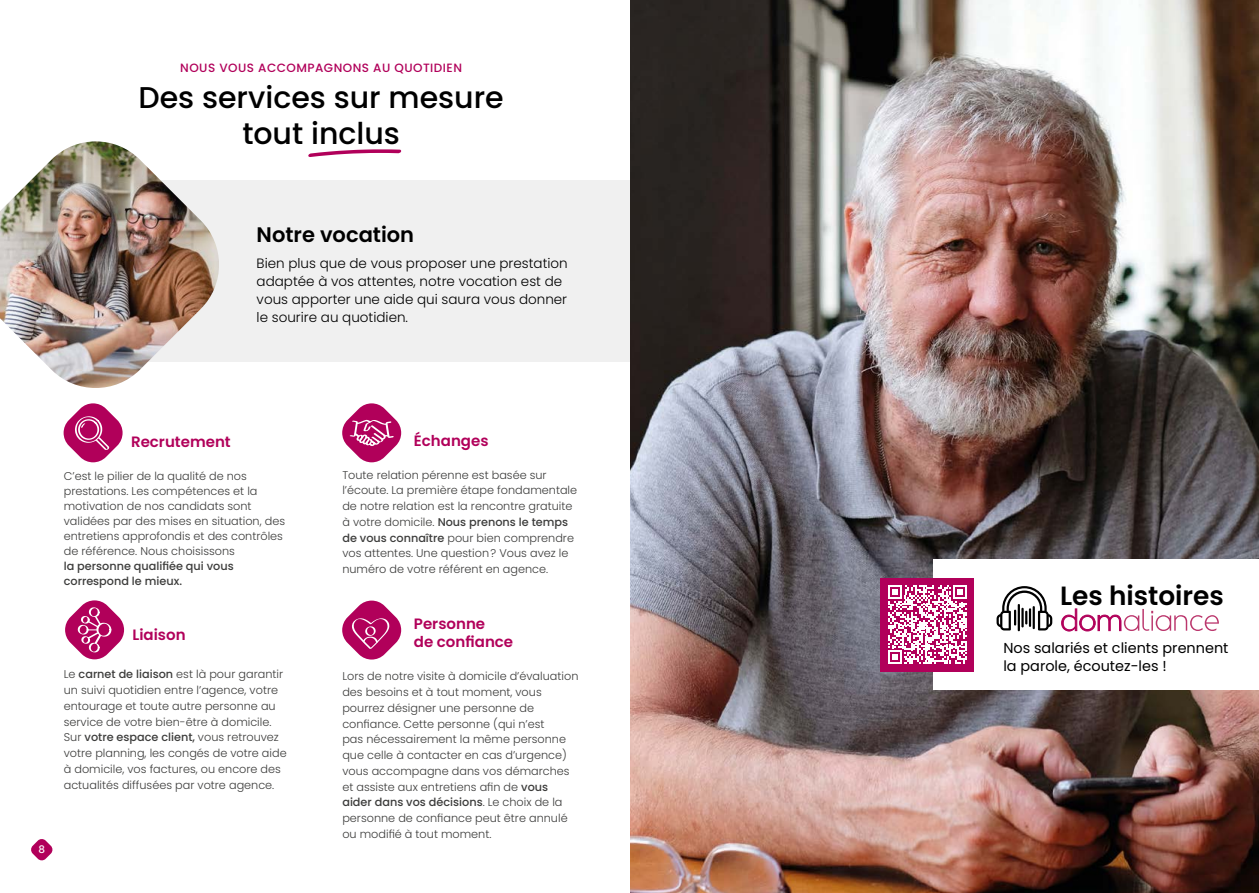
<style>
.page{position:relative;width:1259px;height:893px;background:#fff}
.page>*{position:absolute;margin:0;border:0;box-sizing:border-box;transform-origin:0 0}
.t1{font:500 30px/36px "Poppins";color:#000;text-align:center}
.t2{font:600 26.4px "Poppins";color:#000}
.t3{font:600 21px "Poppins";color:#000}
.t4{font:600 15px/18px "Poppins";color:#b1005a}
.t5{font:14.4px/17.2px "Poppins";color:#000}
.t6{font:300 13.5px/18px "Poppins";color:#000}
.t7{font:500 12px "Poppins";letter-spacing:.04em;color:#b1005a}
.t8{font:300 11.25px/15.8px "Poppins";color:#3c3c3b}
.t9{font:500 11.25px/15px "Poppins";color:#3c3c3b}
.t10{font:10.5px "Inter";color:#fff}
.s1{font-weight:500}
</style>
<div class="page">
<svg style="left:31px;top:839px;width:22px;height:22px"></svg>
<div style="left:64px;top:180px;width:566px;height:181px;background:#f0f0f0"></div>
<img style="left:0;top:141px;width:220px;height:247px">
<svg style="left:308px;top:149px;width:93px;height:8px"></svg>
<svg style="left:65px;top:600px;width:59px;height:59px"></svg>
<svg style="left:64px;top:403px;width:59px;height:59px"></svg>
<svg style="left:342px;top:403px;width:59px;height:59px"></svg>
<svg style="left:342px;top:601px;width:59px;height:58px"></svg>
<img style="left:630px;top:0;width:629px;height:893px">
<div style="left:933px;top:559px;width:326px;height:131px;background:#fff"></div>
<svg style="left:880px;top:578px;width:94px;height:93px"></svg>
<hr style="left:1017px;top:604px;width:3px;height:27px;background:#000">
<svg style="left:996px;top:586px;width:56px;height:44px"></svg>
<hr style="left:1032px;top:606px;width:3px;height:23px;background:#000">
<svg style="left:1061px;top:608px;width:158px;height:24px"></svg>
<p class="t7" style="left:180px;top:61px;width:283px">NOUS VOUS ACCOMPAGNONS AU QUOTIDIEN</p>
<h1 class="t1" style="left:138px;top:80px;width:367px">Des services sur mesure tout inclus</h1>
<h3 class="t3" style="left:257px;top:222px;width:159px">Notre vocation</h3>
<p class="t6" style="left:257px;top:255px;width:313px">Bien plus que de vous proposer une prestation adaptée à vos attentes, notre vocation est de vous apporter une aide qui saura vous donner le sourire au quotidien.</p>
<h3 class="t4" style="left:131px;top:433px;width:101px">Recrutement</h3>
<p class="t8" style="left:64px;top:468px;width:223px;line-height:15px">C’est le pilier de la qualité de nos prestations. Les compétences et la motivation de nos candidats sont validées par des mises en situation, des entretiens approfondis et des contrôles de référence. Nous choisissons</p>
<p class="t9" style="left:64px;top:558px;width:171px">la personne qualifiée qui vous correspond le mieux.</p>
<h3 class="t4" style="left:133px;top:626px;width:55px">Liaison</h3>
<p class="t8" style="left:64px;top:667px;width:224px">Le <span class="s1">carnet de liaison</span> est là pour garantir un suivi quotidien entre l’agence, votre entourage et toute autre personne au service de votre bien-être à domicile.<br>Sur <span class="s1">votre espace client,</span> vous retrouvez votre planning, les congés de votre aide à domicile, vos factures, ou encore des actualités diffusées par votre agence.</p>
<p class="t10" style="left:38px;top:841px;width:8px">8</p>
<h3 class="t4" style="left:414px;top:432px;width:76px">Échanges</h3>
<p class="t8" style="left:342px;top:467px;width:236px">Toute relation pérenne est basée sur l’écoute. La première étape fondamentale de notre relation est la rencontre gratuite à votre domicile. <span class="s1">Nous prenons le temps de vous connaître</span> pour bien comprendre vos attentes. Une question? Vous avez le numéro de votre référent en agence.</p>
<h3 class="t4" style="left:414px;top:614px;width:101px">Personne<br>de confiance</h3>
<p class="t8" style="left:342px;top:669px;width:238px">Lors de notre visite à domicile d’évaluation des besoins et à tout moment, vous pourrez désigner une personne de confiance. Cette personne (qui n’est<br>pas nécessairement la même personne que celle à contacter en cas d’urgence) vous accompagne dans vos démarches et assiste aux entretiens afin de <span class="s1">vous aider dans vos décisions</span>. Le choix de la personne de confiance peut être annulé ou modifié à tout moment.</p>
<h2 class="t2" style="left:1060px;top:581px;width:165px">Les histoires</h2>
<p class="t5" style="left:1003px;top:640px;width:227px">Nos salariés et clients prennent la parole, écoutez-les !</p>
</div>
